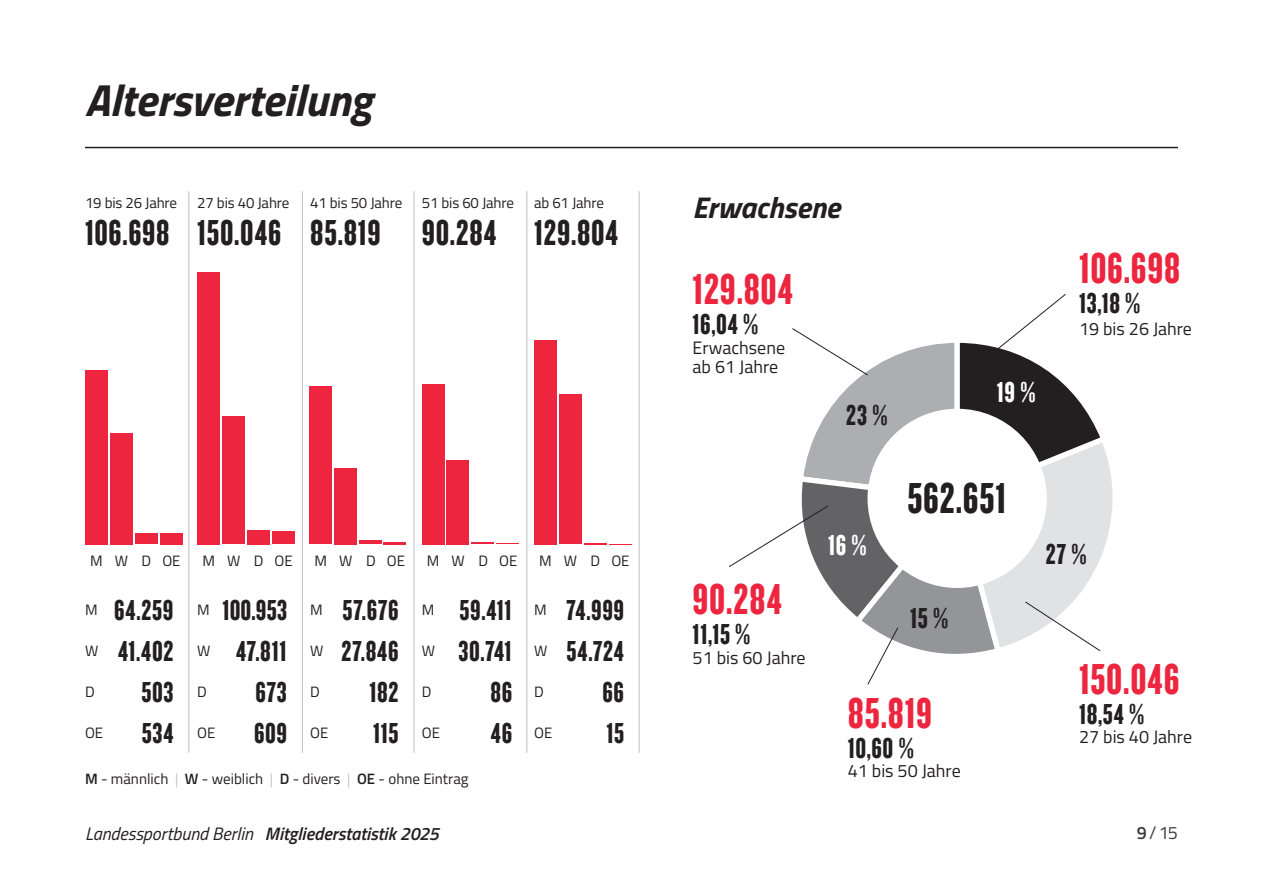
<style>
.page{position:relative;width:1263px;height:893px;background:#fff}
.page>*{position:absolute;margin:0;border:0;box-sizing:border-box;transform-origin:0 0}
.t1{font:45px "Knockout 68 Full Featherwt";letter-spacing:.02em;color:#ed253e}
.t2{font:italic 700 45px "Titillium Web";letter-spacing:-.005em;color:#231f20}
.t3{font:45px "Knockout 68 Full Featherwt";letter-spacing:.02em;color:#231f20}
.t4{font:37.5px "Knockout 68 Full Featherwt";letter-spacing:.02em;color:#231f20}
.t5{font:30px/41.2px "Knockout 68 Full Featherwt";letter-spacing:.02em;color:#231f20;text-align:right}
.t6{font:italic 700 30px "Titillium Web";color:#231f20}
.t7{font:30px "Knockout 68 Full Featherwt";color:#fff}
.t8{font:18px/19.5px "Titillium Web";color:#231f20}
.t9{font:italic 600 18px "Titillium Web";letter-spacing:-.005em;color:#231f20}
.t10{font:18px "Titillium Web";color:#3e3e3f}
.t11{font:15px "Titillium Web";color:#231f20}
.s1{font-weight:600}
.s2{font-weight:300;color:#bcbdc0}
.s3{font-weight:400}
</style>
<div class="page">
<hr style="left:85px;top:147px;width:1093px;height:1px;background:#231f20">
<svg style="left:729px;top:294px;width:384px;height:391px"></svg>
<div style="left:197px;top:272px;width:23px;height:272px;background:#ed253e"></div>
<div style="left:310px;top:386px;width:22px;height:158px;background:#ed253e"></div>
<div style="left:422px;top:384px;width:22px;height:160px;background:#ed253e"></div>
<div style="left:534px;top:340px;width:23px;height:204px;background:#ed253e"></div>
<div style="left:222px;top:416px;width:23px;height:128px;background:#ed253e"></div>
<div style="left:334px;top:468px;width:23px;height:76px;background:#ed253e"></div>
<div style="left:447px;top:460px;width:22px;height:84px;background:#ed253e"></div>
<div style="left:559px;top:395px;width:23px;height:149px;background:#ed253e"></div>
<div style="left:247px;top:530px;width:22px;height:14px;background:#ed253e"></div>
<hr style="left:359px;top:540px;width:22px;height:4px;background:#ed253e">
<div style="left:85px;top:370px;width:23px;height:174px;background:#ed253e"></div>
<div style="left:110px;top:433px;width:23px;height:111px;background:#ed253e"></div>
<div style="left:135px;top:534px;width:23px;height:10px;background:#ed253e"></div>
<div style="left:160px;top:533px;width:23px;height:11px;background:#ed253e"></div>
<div style="left:272px;top:531px;width:22px;height:13px;background:#ed253e"></div>
<hr style="left:384px;top:542px;width:22px;height:2px;background:#ed253e">
<svg style="left:471px;top:543px;width:48px;height:1px"></svg>
<svg style="left:584px;top:543px;width:47px;height:2px"></svg>
<hr style="left:188px;top:191px;width:1px;height:562px;background:#bcbdc0">
<hr style="left:302px;top:191px;width:1px;height:562px;background:#bcbdc0">
<hr style="left:414px;top:191px;width:1px;height:562px;background:#bcbdc0">
<hr style="left:526px;top:191px;width:1px;height:562px;background:#bcbdc0">
<hr style="left:639px;top:191px;width:1px;height:562px;background:#bcbdc0">
<h1 class="t2" style="left:85px;top:65px;width:288px">Altersverteilung</h1>
<p class="t11" style="left:85px;top:191px;width:94px">19 bis 26 Jahre</p>
<h2 class="t4" style="left:85px;top:210px;width:86px">106.698</h2>
<p class="t11" style="left:197px;top:191px;width:94px">27 bis 40 Jahre</p>
<h2 class="t4" style="left:197px;top:210px;width:85px">150.046</h2>
<p class="t11" style="left:310px;top:191px;width:94px">41 bis 50 Jahre</p>
<h2 class="t4" style="left:310px;top:210px;width:72px">85.819</h2>
<p class="t11" style="left:422px;top:191px;width:94px">51 bis 60 Jahre</p>
<h2 class="t4" style="left:422px;top:210px;width:76px">90.284</h2>
<p class="t11" style="left:534px;top:191px;width:71px">ab 61 Jahre</p>
<h2 class="t4" style="left:534px;top:210px;width:85px">129.804</h2>
<p class="t11" style="left:90px;top:549px;width:92px">MW DOE</p>
<p class="t11" style="left:202px;top:549px;width:92px">MW DOE</p>
<p class="t11" style="left:315px;top:549px;width:92px">MW DOE</p>
<p class="t11" style="left:427px;top:549px;width:92px">MW DOE</p>
<p class="t11" style="left:539px;top:549px;width:92px">MW DOE</p>
<h3 class="t5" style="left:114px;top:588px;width:61px">64.259<br>41.402<br>503<br>534</h3>
<h3 class="t5" style="left:223px;top:588px;width:66px">100.953<br>47.811<br>673<br>609</h3>
<h3 class="t5" style="left:341px;top:588px;width:59px">57.676<br>27.846<br>182<br>115</h3>
<h3 class="t5" style="left:459px;top:588px;width:55px">59.411<br>30.741<br>86<br>46</h3>
<h3 class="t5" style="left:566px;top:588px;width:59px">74.999<br>54.724<br>66</h3>
<p class="t11" style="left:85px;top:598px;width:14px">M</p>
<p class="t11" style="left:197px;top:598px;width:14px">M</p>
<p class="t11" style="left:310px;top:598px;width:14px">M</p>
<p class="t11" style="left:422px;top:598px;width:14px">M</p>
<p class="t11" style="left:534px;top:598px;width:14px">M</p>
<p class="t11" style="left:85px;top:640px;width:15px">W</p>
<p class="t11" style="left:197px;top:640px;width:15px">W</p>
<p class="t11" style="left:310px;top:640px;width:15px">W</p>
<p class="t11" style="left:422px;top:640px;width:15px">W</p>
<p class="t11" style="left:534px;top:640px;width:15px">W</p>
<p class="t11" style="left:85px;top:681px;width:11px">D</p>
<p class="t11" style="left:197px;top:681px;width:11px">D</p>
<p class="t11" style="left:310px;top:681px;width:11px">D</p>
<p class="t11" style="left:422px;top:681px;width:11px">D</p>
<p class="t11" style="left:534px;top:681px;width:11px">D</p>
<p class="t11" style="left:85px;top:722px;width:20px">OE</p>
<p class="t11" style="left:197px;top:722px;width:20px">OE</p>
<p class="t11" style="left:310px;top:722px;width:20px">OE</p>
<p class="t11" style="left:422px;top:722px;width:20px">OE</p>
<p class="t11" style="left:534px;top:722px;width:20px">OE</p>
<h3 class="t5" style="left:606px;top:712px;width:19px">15</h3>
<p class="t11" style="left:85px;top:768px;width:385px"><span class="s1">M</span> - männlich <span class="s2">|</span> <span class="s1">W</span> - weiblich <span class="s2">|</span> <span class="s1">D</span> - divers <span class="s2">|</span> <span class="s1">OE</span> - ohne Eintrag</p>
<h3 class="t6" style="left:693px;top:184px;width:149px">Erwachsene</h3>
<h1 class="t1" style="left:693px;top:262px;width:102px">129.804</h1>
<h3 class="t5" style="left:693px;top:303px;width:67px">16,04 %</h3>
<p class="t8" style="left:693px;top:337px;width:94px">Erwachsene ab 61 Jahre</p>
<h3 class="t5" style="left:846px;top:393px;width:43px">23 %</h3>
<h3 class="t7" style="left:997px;top:373px;width:40px">19 %</h3>
<h1 class="t3" style="left:907px;top:471px;width:101px">562.651</h1>
<h1 class="t1" style="left:1079px;top:241px;width:103px">106.698</h1>
<h3 class="t5" style="left:1079px;top:282px;width:63px">13,18 %</h3>
<p class="t8" style="left:1079px;top:318px;width:115px">19 bis 26 Jahre</p>
<h1 class="t1" style="left:693px;top:572px;width:91px">90.284</h1>
<h3 class="t5" style="left:693px;top:613px;width:59px">11,15 %</h3>
<p class="t8" style="left:693px;top:647px;width:115px">51 bis 60 Jahre</p>
<h3 class="t7" style="left:828px;top:527px;width:40px">16 %</h3>
<h3 class="t5" style="left:1046px;top:533px;width:42px">27 %</h3>
<h3 class="t5" style="left:910px;top:596px;width:40px">15 %</h3>
<h1 class="t1" style="left:848px;top:685px;width:86px">85.819</h1>
<h3 class="t5" style="left:848px;top:726px;width:68px">10,60 %</h3>
<p class="t8" style="left:848px;top:760px;width:115px">41 bis 50 Jahre</p>
<h1 class="t1" style="left:1079px;top:651px;width:102px">150.046</h1>
<h3 class="t5" style="left:1079px;top:692px;width:67px">18,54 %</h3>
<p class="t8" style="left:1079px;top:726px;width:115px">27 bis 40 Jahre</p>
<p class="t9" style="left:85px;top:820px;width:355px"><span class="s3">Landessportbund Berlin</span> Mitgliederstatistik 2025</p>
<p class="t10" style="left:1137px;top:820px;width:43px"><span class="s1">9</span>/15</p>
</div>
